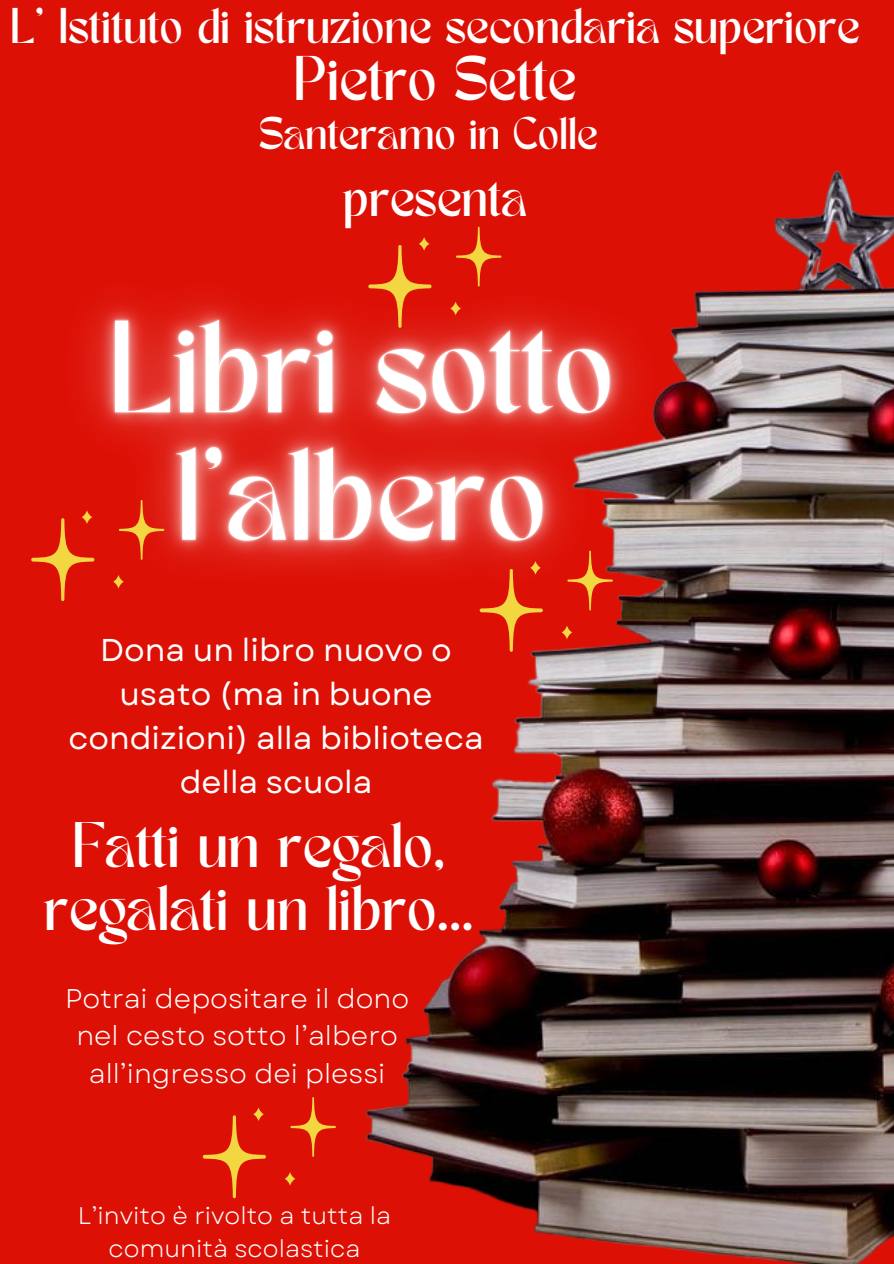
<style>
.page{position:relative;width:894px;height:1264px;background:#fff}
.page>*{position:absolute;margin:0;border:0;box-sizing:border-box;transform-origin:0 0}
.t1{font:45px/63px "TANMERINGUE";color:#fff;text-align:center}
.t2{font:44.1px "TANMERINGUE";color:#fff}
.t3{font:38.1px "TANMERINGUE";color:#fff}
.t4{font:35.1px "TANMERINGUE";color:#fff}
.t5{font:32.1px "TANMERINGUE";color:#fff}
.t6{font:31.5px/43.8px "Garet";color:#fff;text-align:center}
.t7{font:27px/37.2px "Garet";color:#fff;text-align:center}
.t8{font:24px/32.7px "Garet";color:#fff;text-align:center}
</style>
<div class="page">
<div style="left:0;top:0;width:893px;height:1263px;background:#dd1006"></div>
<img style="left:366px;top:170px;width:527px;height:1093px">
<img style="left:62px;top:222px;width:649px;height:445px">
<svg style="left:31px;top:518px;width:63px;height:83px"></svg>
<svg style="left:119px;top:500px;width:45px;height:60px"></svg>
<svg style="left:113px;top:575px;width:11px;height:13px"></svg>
<svg style="left:82px;top:510px;width:10px;height:14px"></svg>
<svg style="left:203px;top:1115px;width:63px;height:83px"></svg>
<svg style="left:290px;top:1097px;width:45px;height:59px"></svg>
<svg style="left:284px;top:1171px;width:11px;height:14px"></svg>
<svg style="left:253px;top:1107px;width:11px;height:14px"></svg>
<svg style="left:479px;top:569px;width:63px;height:82px"></svg>
<svg style="left:567px;top:550px;width:45px;height:60px"></svg>
<svg style="left:561px;top:625px;width:11px;height:14px"></svg>
<svg style="left:530px;top:561px;width:10px;height:13px"></svg>
<p class="t4" style="left:10px;top:7px;width:850px">L’ Istituto di istruzione secondaria superiore</p>
<p class="t2" style="left:293px;top:55px;width:284px">Pietro Sette</p>
<p class="t5" style="left:259px;top:117px;width:340px">Santeramo in Colle</p>
<p class="t3" style="left:343px;top:177px;width:186px">presenta</p>
<p class="t6" style="left:68px;top:628px;width:416px">Dona un libro nuovo o usato (ma in buone condizioni) alla biblioteca della scuola</p>
<p class="t1" style="left:44px;top:820px;width:431px">Fatti un regalo, regalati un libro...</p>
<p class="t7" style="left:65px;top:980px;width:345px">Potrai depositare il dono nel cesto sotto l’albero all’ingresso dei plessi</p>
<p class="t8" style="left:78px;top:1199px;width:315px">L’invito è rivolto a tutta la comunità scolastica</p>
</div>
